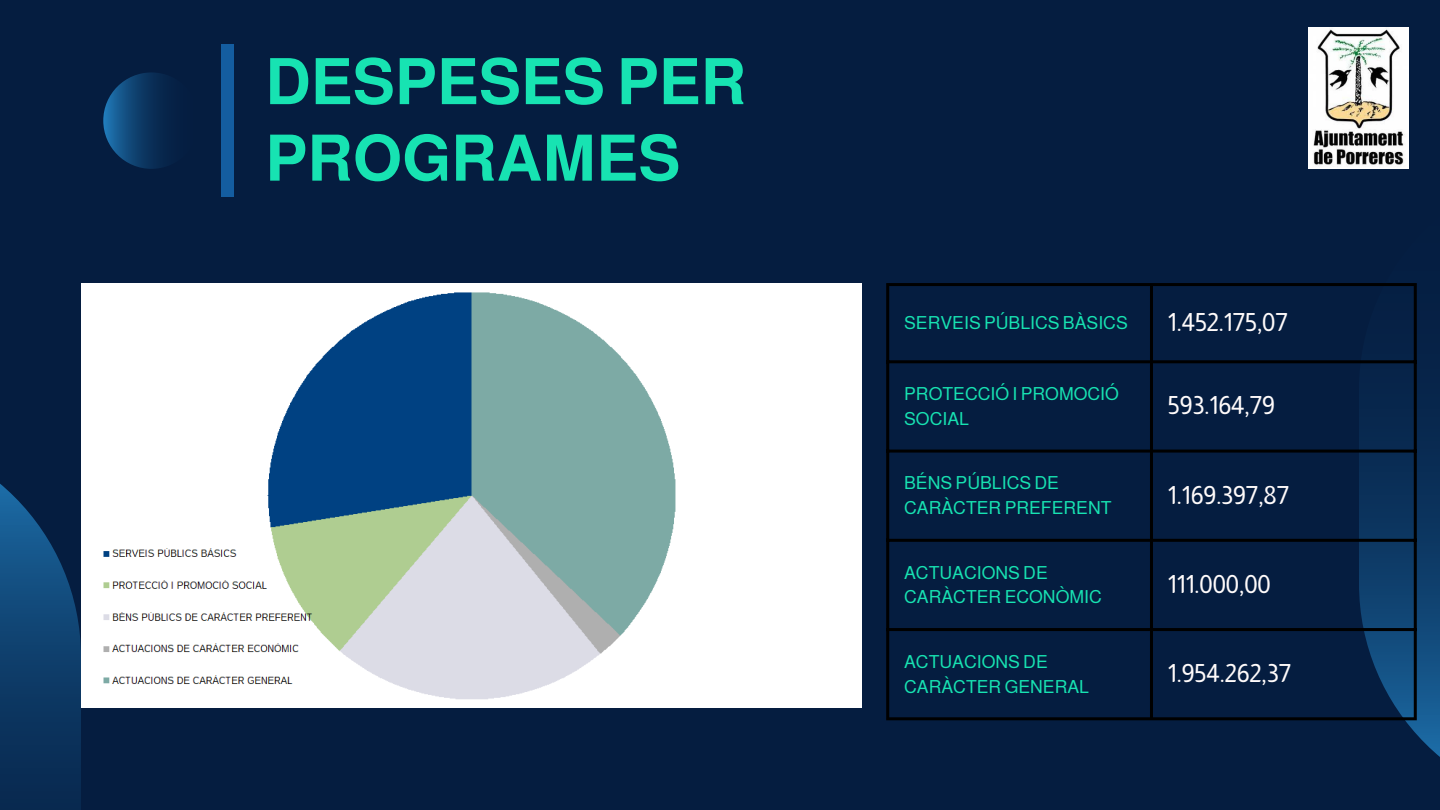
<style>
.page{position:relative;width:1440px;height:810px;background:#051d40}
.page>*{position:absolute;margin:0;border:0;box-sizing:border-box;transform-origin:0 0}
.t1{font:700 64.3px/76.5px "Almarai";color:#17e3b2}
.t2{font:25px "Almarai";color:#fffbfb}
.t3{font:18px/24.8px "Almarai";color:#17e3b2}
</style>
<div class="page">
<img style="left:1359px;top:286px;width:81px;height:471px">
<img style="left:0;top:484px;width:81px;height:326px">
<div style="left:221px;top:44px;width:13px;height:153px;background:#145da0"></div>
<img style="left:103px;top:72px;width:97px;height:97px;border-radius:50%">
<img style="left:81px;top:283px;width:781px;height:425px">
<hr style="left:886px;top:286px;width:3px;height:431px;background:#000">
<hr style="left:1150px;top:286px;width:3px;height:431px;background:#000">
<hr style="left:1414px;top:286px;width:3px;height:431px;background:#000">
<hr style="left:886px;top:283px;width:531px;height:3px;background:#000">
<hr style="left:886px;top:360px;width:531px;height:3px;background:#000">
<hr style="left:886px;top:450px;width:531px;height:3px;background:#000">
<hr style="left:886px;top:539px;width:531px;height:3px;background:#000">
<hr style="left:886px;top:628px;width:531px;height:3px;background:#000">
<hr style="left:886px;top:717px;width:531px;height:3px;background:#000">
<img style="left:1309px;top:28px;width:100px;height:141px">
<p class="t1" style="left:265px;top:44px;width:482px">DESPESES PER<br>PROGRAMES</p>
<p class="t3" style="left:904px;top:310px;width:225px">SERVEIS PÚBLICS BÀSICS</p>
<p class="t2" style="left:1168px;top:308px;width:121px">1.452.175,07</p>
<p class="t3" style="left:904px;top:381px;width:216px">PROTECCIÓ I PROMOCIÓ<br>SOCIAL</p>
<p class="t3" style="left:904px;top:471px;width:209px">BÉNS PÚBLICS DE<br>CARÀCTER PREFERENT</p>
<p class="t2" style="left:1168px;top:392px;width:108px">593.164,79</p>
<p class="t2" style="left:1168px;top:481px;width:123px">1.169.397,87</p>
<p class="t3" style="left:904px;top:560px;width:199px">ACTUACIONS DE<br>CARÀCTER ECONÒMIC</p>
<p class="t2" style="left:1168px;top:570px;width:104px">111.000,00</p>
<p class="t3" style="left:904px;top:649px;width:186px">ACTUACIONS DE<br>CARÀCTER GENERAL</p>
<p class="t2" style="left:1168px;top:659px;width:125px">1.954.262,37</p>
</div>
